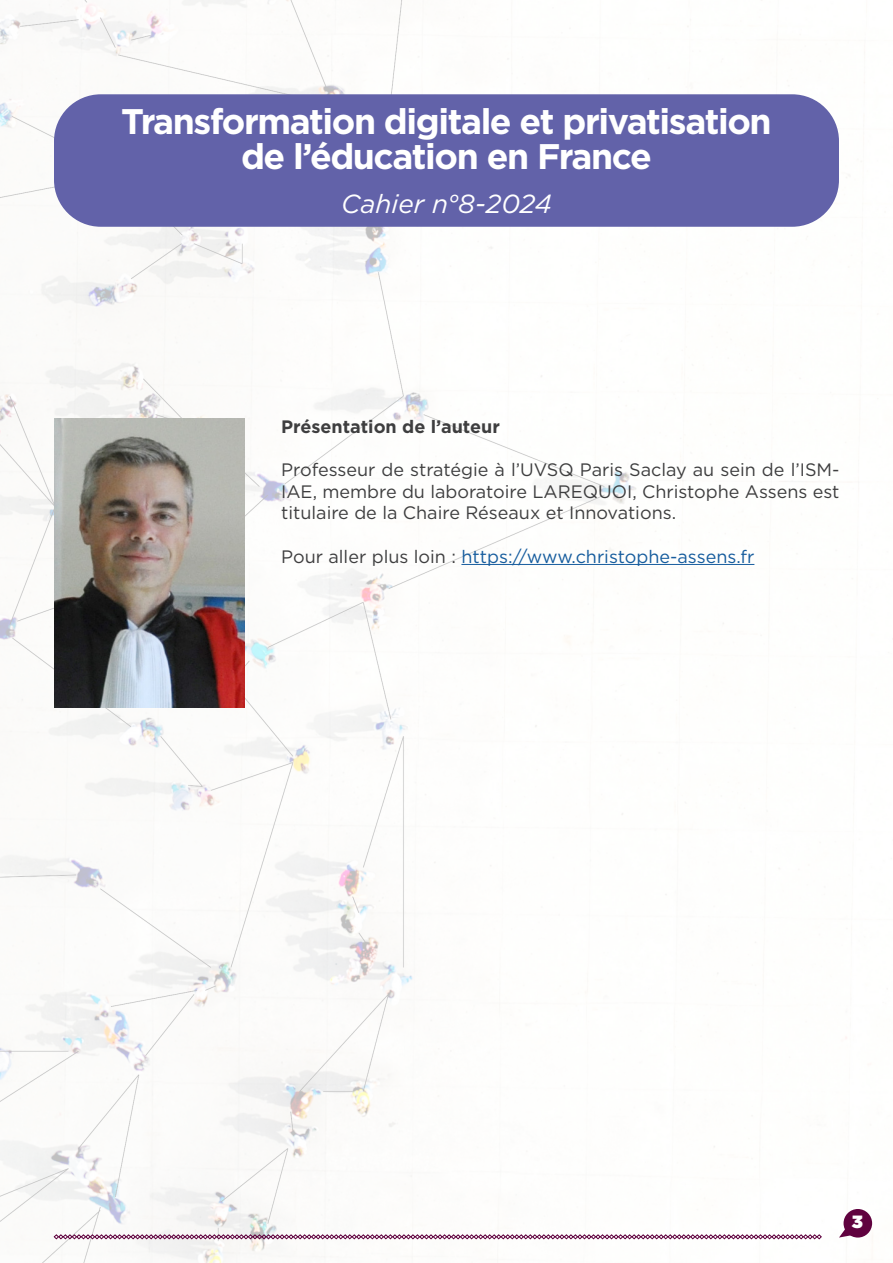
<style>
.page{position:relative;width:893px;height:1263px;background:#fff}
.page>*{position:absolute;margin:0;border:0;box-sizing:border-box;transform-origin:0 0}
.t1{font:700 35.55px/35.5px "Gotham";letter-spacing:-.04em;color:#fff;text-align:center}
.t2{font:italic 26.1px "Gotham";color:#fff}
.t3{font:18px/21.6px "Gotham";color:#3e3e3f;text-align:justify}
.t4{font:18px "Gotham";color:#175d9e}
.t5{font:700 18px "Gotham";color:#3e3e3f}
.t6{font:900 17.7px "Gotham";color:#fff}
.s1{color:#3e3e3f}
</style>
<div class="page">
<img style="left:0;top:0;width:873px;height:1263px">
<div style="left:843px;top:1209px;width:29px;height:28px;background:#60023f;border-radius:50%"></div>
<svg style="left:839px;top:1226px;width:15px;height:11px"></svg>
<svg style="left:54px;top:1234px;width:768px;height:5px"></svg>
<hr style="left:461px;top:564px;width:293px;height:1px;background:#175d9e">
<img style="left:54px;top:419px;width:191px;height:289px">
<div style="left:54px;top:94px;width:785px;height:133px;background:#6262a9;border-radius:47px"></div>
<h1 class="t1" style="left:121px;top:103px;width:652px">Transformation digitale et privatisation de l’éducation en France</h1>
<h2 class="t2" style="left:341px;top:187px;width:212px">Cahier n°8-2024</h2>
<p class="t5" style="left:281px;top:415px;width:220px">Présentation de l’auteur</p>
<p class="t3" style="left:281px;top:459px;width:560px">Professeur de stratégie à l’UVSQ Paris Saclay au sein de l’ISM-IAE, membre du laboratoire LAREQUOI, Christophe Assens est titulaire de la Chaire Réseaux et Innovations.</p>
<p class="t4" style="left:281px;top:545px;width:475px"><span class="s1">Pour aller plus loin :</span> https://www.christophe-assens.fr</p>
<p class="t6" style="left:852px;top:1209px;width:13px">3</p>
</div>
